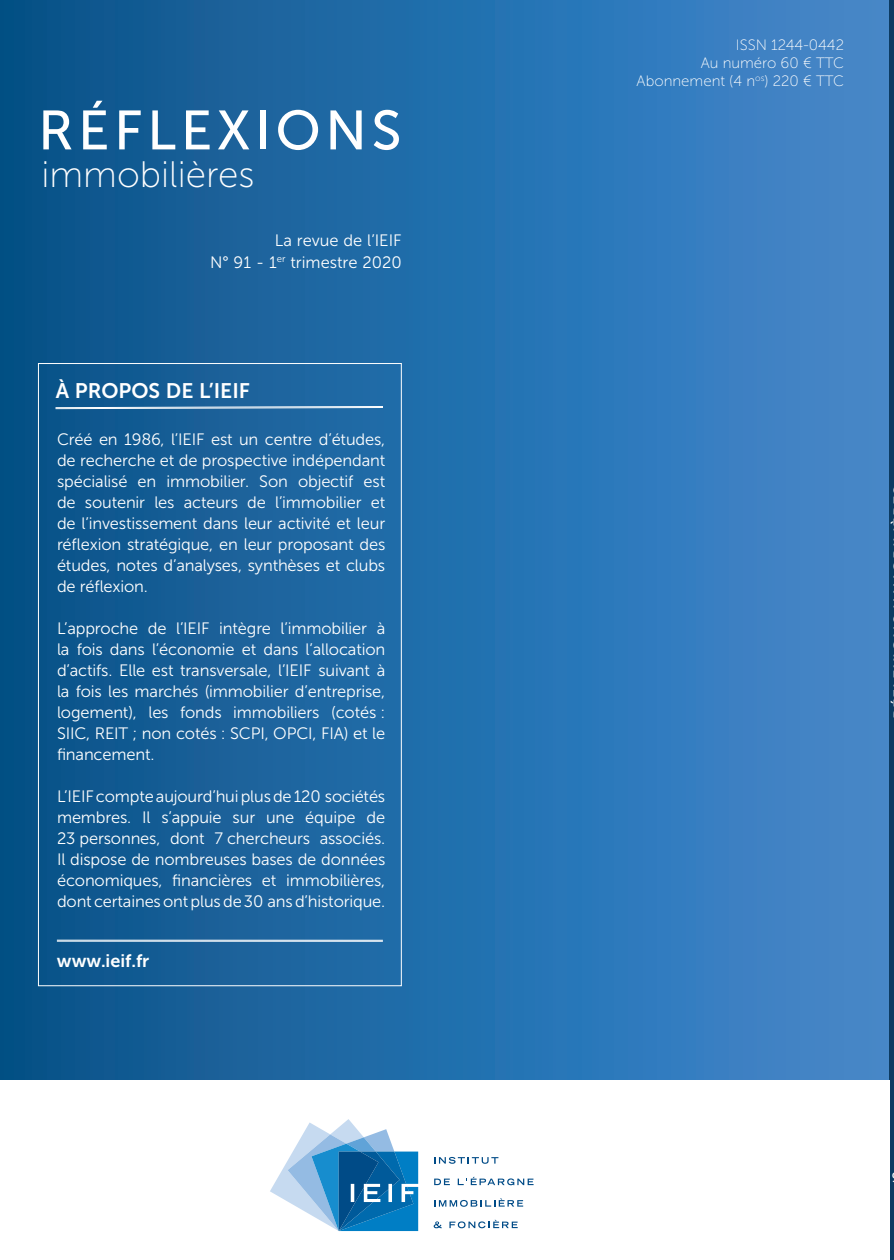
<style>
.page{position:relative;width:894px;height:1260px;background:#fff}
.page>*{position:absolute;margin:0;border:0;box-sizing:border-box;transform-origin:0 0}
.t1{font:55.2px "Museo Sans 500";letter-spacing:.08em;color:#fff}
.t2{font:36.75px "Museo Sans 100";color:#fff}
.t3{font:21px "Museo Sans 700";color:#fff}
.t4{font:18px "Museo Sans 700";color:#fff}
.t5{font:16.5px/21px "Museo Sans 300";letter-spacing:-.01em;color:#fff;text-align:justify}
.t6{font:15px/18px "Museo Sans 100";color:#fff;text-align:right}
</style>
<div class="page">
<div style="left:0;top:0;width:890px;height:1260px;background:linear-gradient(to right,#075389,#438ace)"></div>
<hr style="left:890px;top:0;width:4px;height:1260px;background:#0c3b62">
<div style="left:0;top:1080px;width:890px;height:180px;background:#fff"></div>
<svg style="left:55px;top:406px;width:329px;height:3px"></svg>
<hr style="left:57px;top:940px;width:326px;height:1px;background:#fff">
<hr style="left:57px;top:941px;width:326px;height:1px;background:#fff">
<svg style="left:270px;top:1119px;width:148px;height:112px"></svg>
<svg style="left:434px;top:1157px;width:64px;height:7px"></svg>
<svg style="left:434px;top:1179px;width:16px;height:6px"></svg>
<svg style="left:434px;top:1198px;width:89px;height:9px"></svg>
<svg style="left:434px;top:1221px;width:8px;height:7px"></svg>
<svg style="left:449px;top:1220px;width:69px;height:8px"></svg>
<svg style="left:458px;top:1177px;width:75px;height:8px"></svg>
<h1 class="t1" style="left:38px;top:100px;width:365px">RÉFLEXIONS</h1>
<h2 class="t2" style="left:41px;top:155px;width:214px">immobilières</h2>
<p class="t5" style="left:210px;top:230px;width:193px;text-align:right">La revue de l’IEIF<br>N° 91 - 1<sup>er</sup> trimestre 2020</p>
<p class="t3" style="left:56px;top:379px;width:196px">À PROPOS DE L’IEIF</p>
<p class="t5" style="left:57px;top:429px;width:330px">Créé en 1986, l’IEIF est un centre d’études, de recherche et de prospective indépendant spécialisé en immobilier. Son objectif est de soutenir les acteurs de l’immobilier et de l’investissement dans leur activité et leur réflexion stratégique, en leur proposant des études, notes d’analyses, synthèses et clubs de réflexion.</p>
<p class="t5" style="left:57px;top:618px;width:330px">L’approche de l’IEIF intègre l’immobilier à la fois dans l’économie et dans l’allocation d’actifs. Elle est transversale, l’IEIF suivant à la fois les marchés (immobilier d’entreprise, logement), les fonds immobiliers (cotés :<br>SIIC, REIT ; non cotés : SCPI, OPCI, FIA) et le financement.</p>
<p class="t5" style="left:57px;top:786px;width:330px">L’IEIF compte aujourd’hui plus de 120 sociétés membres. Il s’appuie sur une équipe de 23 personnes, dont 7 chercheurs associés.<br>Il dispose de nombreuses bases de données économiques, financières et immobilières, dont certaines ont plus de 30 ans d’historique.</p>
<p class="t4" style="left:57px;top:950px;width:94px">www.ieif.fr</p>
<p class="t6" style="left:636px;top:36px;width:209px">ISSN 1244-0442<br>Au numéro 60 € TTC<br>Abonnement (4 n<sup>os</sup>) 220 € TTC</p>
</div>
